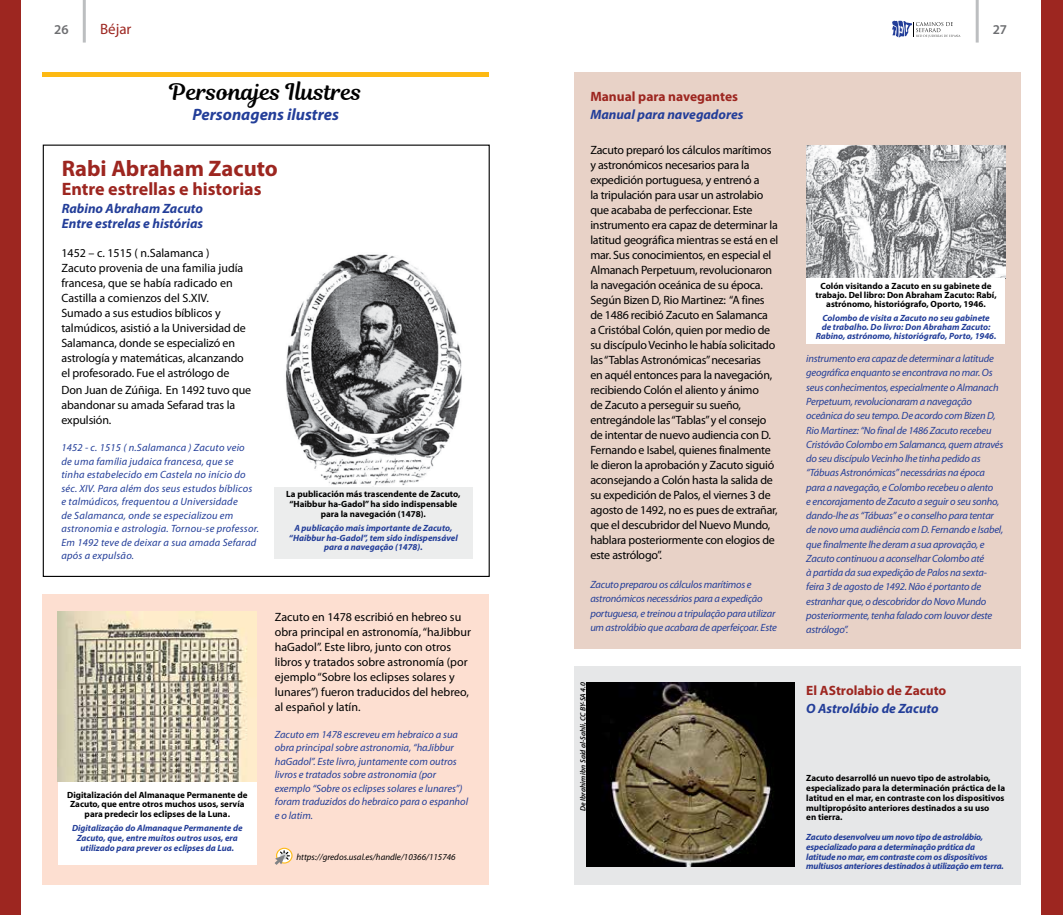
<style>
.page{position:relative;width:1063px;height:915px;background:#fff}
.page>*{position:absolute;margin:0;border:0;box-sizing:border-box;transform-origin:0 0}
.t1{font:22.5px "Magnolia Script";color:#000}
.t2{font:700 22.5px "Myriad Pro";color:#9d2620}
.t3{font:700 18px "Myriad Pro";color:#9d2620}
.t4{font:italic 700 16.5px "Myriad Pro";color:#233e99}
.t5{font:15px "Myriad Pro";color:#9d2620}
.t6{font:italic 700 13.5px/15px "Myriad Pro";color:#233e99}
.t7{font:700 13.5px "Myriad Pro";color:#9d2620}
.t8{font:600 13.5px "Myriad Pro";color:#6d6e71}
.t9{font:12px/15px "Myriad Pro";letter-spacing:-.02em;color:#000}
.t10{font:12px/15px "Myriad Pro";color:#000}
.t11{font:italic 10.5px/14.2px "Myriad Pro";letter-spacing:-.02em;color:#233e99}
.t12{font:italic 10.5px/13.5px "Myriad Pro";letter-spacing:.02em;color:#233e99}
.t13{font:italic 10.5px/13.5px "Myriad Pro";color:#233e99}
.t14{font:700 9px/9.8px "Myriad Pro";color:#000;text-align:center}
.t15{font:italic 700 9px/9.8px "Myriad Pro";color:#233e99;text-align:center}
.t16{font:italic 700 9px/9.8px "Myriad Pro";letter-spacing:-.02em;color:#233e99}
.t17{font:italic 9px "Myriad Pro";color:#000}
.t18{font:italic 600 7.5px "Myriad Pro";color:#000}
</style>
<div class="page">
<div style="left:1042px;top:0;width:21px;height:914px;background:#9d2620"></div>
<hr style="left:976px;top:0;width:3px;height:43px;background:#bcbec0">
<svg style="left:892px;top:21px;width:69px;height:17px"></svg>
<hr style="left:83px;top:0;width:3px;height:43px;background:#bcbec0">
<div style="left:0;top:0;width:21px;height:914px;background:#9d2620"></div>
<div style="left:574px;top:666px;width:446px;height:219px;background:#e6e7e8"></div>
<div style="left:574px;top:72px;width:446px;height:576px;background:#e8d2c7"></div>
<div style="left:42px;top:594px;width:447px;height:291px;background:#fddfd1"></div>
<div style="left:275px;top:486px;width:198px;height:72px;background:#e6e7e8"></div>
<hr style="left:43px;top:72px;width:446px;height:4px;background:#fdb913">
<img style="left:286px;top:254px;width:176px;height:231px">
<img style="left:58px;top:611px;width:199px;height:170px">
<div style="left:58px;top:781px;width:199px;height:83px;background:#fff"></div>
<svg style="left:276px;top:847px;width:17px;height:16px"></svg>
<svg style="left:277px;top:848px;width:14px;height:14px"></svg>
<svg style="left:275px;top:850px;width:15px;height:14px"></svg>
<img style="left:806px;top:146px;width:199px;height:132px">
<img style="left:586px;top:682px;width:208px;height:184px">
<div style="left:806px;top:278px;width:199px;height:66px;background:#fff"></div>
<p class="t8" style="left:54px;top:21px;width:16px">26</p>
<p class="t5" style="left:100px;top:20px;width:33px">Béjar</p>
<p class="t8" style="left:993px;top:21px;width:16px">27</p>
<h1 class="t1" style="left:170px;top:76px;width:194px">Personajes Ilustres</h1>
<h3 class="t4" style="left:193px;top:103px;width:148px">Personagens ilustres</h3>
<h1 class="t2" style="left:62px;top:154px;width:218px">Rabi Abraham Zacuto</h1>
<h2 class="t3" style="left:62px;top:177px;width:201px">Entre estrellas e historias</h2>
<p class="t6" style="left:62px;top:200px;width:143px">Rabino Abraham Zacuto<br>Entre estrelas e histórias</p>
<p class="t9" style="left:61px;top:245px;width:186px">1452 – c. 1515 ( n.Salamanca )<br>Zacuto provenia de una familia judía francesa, que se había radicado en Castilla a comienzos del S.XIV.<br>Sumado a sus estudios bíblicos y talmúdicos, asistió a la Universidad de Salamanca, donde se especializó en astrología y matemáticas, alcanzando el profesorado. Fue el astrólogo de</p>
<p class="t9" style="left:61px;top:382px;width:191px">Don Juan de Zúñiga. En 1492 tuvo que abandonar su amada Sefarad tras la expulsión.</p>
<p class="t12" style="left:61px;top:440px;width:199px">1452 - c. 1515 ( n.Salamanca ) Zacuto veio<br>de uma família judaica francesa, que se tinha estabelecido em Castela no início do séc. XIV. Para além dos seus estudos bíblicos e talmúdicos, frequentou a Universidade<br>de Salamanca, onde se especializou em astronomia e astrologia. Tornou-se professor.<br>Em 1492 teve de deixar a sua amada Sefarad após a expulsão.</p>
<p class="t14" style="left:286px;top:488px;width:176px">La publicación más trascendente de Zacuto, “Haibbur ha-Gadol” ha sido indispensable para la navegación (1478).</p>
<p class="t15" style="left:289px;top:522px;width:170px">A publicação mais importante de Zacuto, “Haibbur ha-Gadol”, tem sido indispensável para a navegação (1478).</p>
<p class="t14" style="left:67px;top:789px;width:182px">Digitalización del Almanaque Permanente de<br>Zacuto, que entre otros muchos usos, servía para predecir los eclipses de la Luna.</p>
<p class="t15" style="left:72px;top:822px;width:172px">Digitalização do Almanaque Permanente de<br>Zacuto, que, entre muitos outros usos, era utilizado para prever os eclipses da Lua.</p>
<p class="t10" style="left:275px;top:608px;width:198px">Zacuto en 1478 escribió en hebreo su obra principal en astronomía, “haJibbur haGadol”. Este libro, junto con otros libros y tratados sobre astronomía (por ejemplo “Sobre los eclipses solares y lunares”) fueron traducidos del hebreo, al español y latín.</p>
<p class="t13" style="left:275px;top:727px;width:195px">Zacuto em 1478 escreveu em hebraico a sua obra principal sobre astronomia, “haJibbur haGadol”. Este livro, juntamente com outros livros e tratados sobre astronomia (por exemplo “Sobre os eclipses solares e lunares”) foram traduzidos do hebraico para o espanhol e o latim.</p>
<p class="t17" style="left:296px;top:850px;width:161px">https://gredos.usal.es/handle/10366/115746</p>
<p class="t7" style="left:590px;top:87px;width:149px">Manual para navegantes</p>
<p class="t6" style="left:590px;top:106px;width:155px">Manual para navegadores</p>
<p class="t9" style="left:590px;top:142px;width:190px">Zacuto preparó los cálculos marítimos y astronómicos necesarios para la expedición portuguesa, y entrenó a<br>la tripulación para usar un astrolabio que acababa de perfeccionar. Este instrumento era capaz de determinar la latitud geográfica mientras se está en el mar. Sus conocimientos, en especial el Almanach Perpetuum, revolucionaron la navegación oceánica de su época.<br>Según Bizen D, Rio Martinez: “A fines de 1486 recibió Zacuto en Salamanca<br>a Cristóbal Colón, quien por medio de su discípulo Vecinho le había solicitado las “Tablas Astronómicas” necesarias<br>en aquél entonces para la navegación, recibiendo Colón el aliento y ánimo<br>de Zacuto a perseguir su sueño, entregándole las “Tablas” y el consejo de intentar de nuevo audiencia con D.<br>Fernando e Isabel, quienes finalmente le dieron la aprobación y Zacuto siguió aconsejando a Colón hasta la salida de su expedición de Palos, el viernes 3 de agosto de 1492, no es pues de extrañar, que el descubridor del Nuevo Mundo, hablara posteriormente con elogios de este astrólogo”.</p>
<p class="t11" style="left:590px;top:577px;width:188px">Zacuto preparou os cálculos marítimos e astronómicos necessários para a expedição portuguesa, e treinou a tripulação para utilizar um astrolábio que acabara de aperfeiçoar. Este</p>
<p class="t18" style="left:578px;top:810px;width:130px;rotate:-90deg">De Ibrahim ibn Said al-Sahli, CC BY-SA 4.0</p>
<p class="t14" style="left:816px;top:281px;width:183px;line-height:9px">Colón visitando a Zacuto en su gabinete de trabajo. Del libro: Don Abraham Zacuto: Rabí, astrónomo, historiógrafo, Oporto, 1946.</p>
<p class="t15" style="left:816px;top:313px;width:182px;line-height:9px">Colombo de visita a Zacuto no seu gabinete<br>de trabalho. Do livro: Don Abraham Zacuto:<br>Rabino, astrónomo, historiógrafo, Porto, 1946.</p>
<p class="t11" style="left:806px;top:351px;width:199px">instrumento era capaz de determinar a latitude geográfica enquanto se encontrava no mar. Os seus conhecimentos, especialmente o Almanach Perpetuum, revolucionaram a navegação oceânica do seu tempo. De acordo com Bizen D, Rio Martinez: “No final de 1486 Zacuto recebeu Cristóvão Colombo em Salamanca, quem através do seu discípulo Vecinho lhe tinha pedido as “Tábuas Astronómicas” necessárias na época para a navegação, e Colombo recebeu o alento<br>e encorajamento de Zacuto a seguir o seu sonho, dando-lhe as “Tábuas” e o conselho para tentar de novo uma audiência com D. Fernando e Isabel, que finalmente lhe deram a sua aprovação, e Zacuto continuou a aconselhar Colombo até<br>à partida da sua expedição de Palos na sexta&shy;feira 3 de agosto de 1492. Não é portanto de estranhar que, o descobridor do Novo Mundo posteriormente, tenha falado com louvor deste astrólogo”.</p>
<p class="t7" style="left:806px;top:681px;width:142px">El AStrolabio de Zacuto</p>
<p class="t6" style="left:806px;top:700px;width:134px">O Astrolábio de Zacuto</p>
<p class="t14" style="left:806px;top:773px;width:200px;text-align:left">Zacuto desarrolló un nuevo tipo de astrolabio, especializado para la determinación práctica de la latitud en el mar, en contraste con los dispositivos multipropósito anteriores destinados a su uso<br>en tierra.</p>
<p class="t16" style="left:806px;top:831px;width:199px">Zacuto desenvolveu um novo tipo de astrolábio, especializado para a determinação prática da latitude no mar, em contraste com os dispositivos multiusos anteriores destinados à utilização em terra.</p>
</div>
